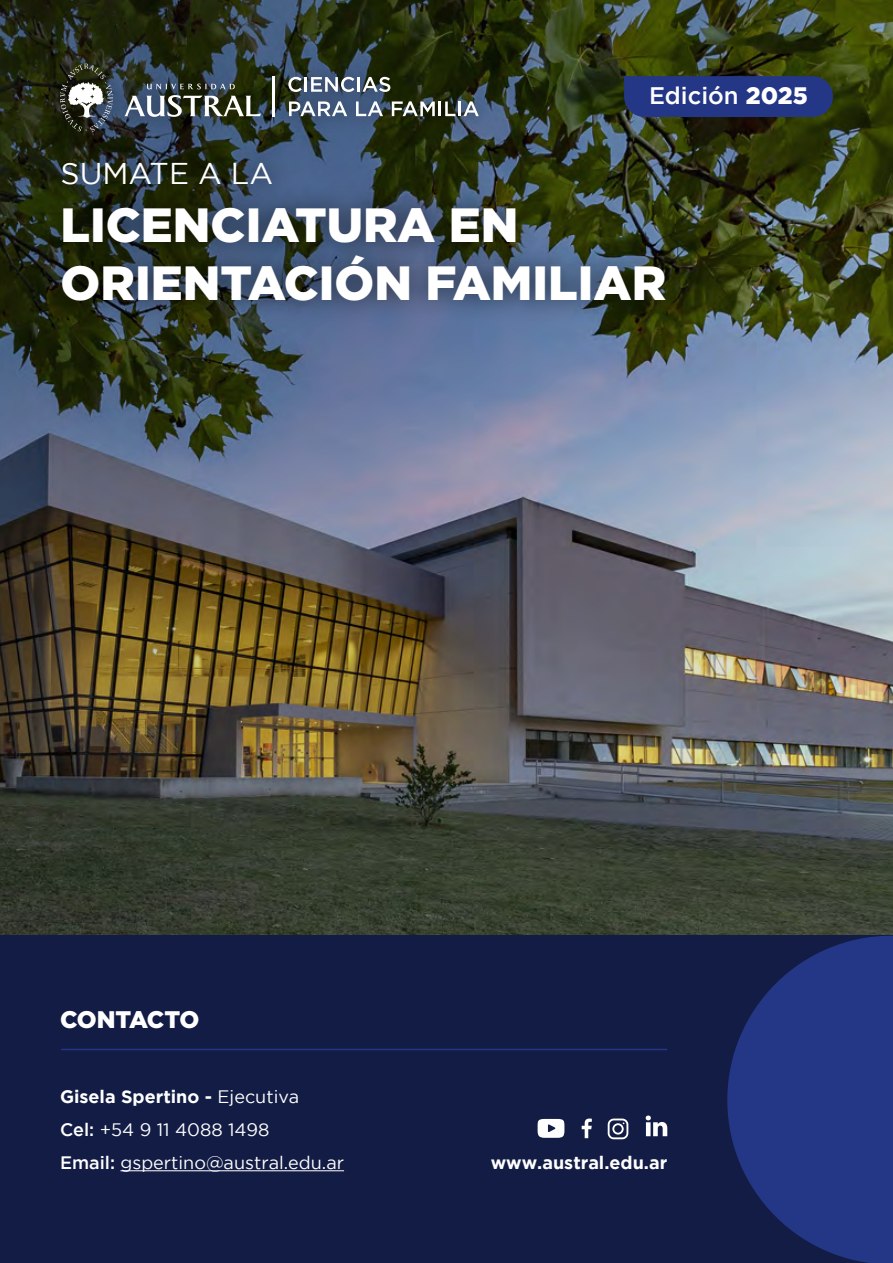
<style>
.page{position:relative;width:893px;height:1263px;background:#fff}
.page>*{position:absolute;margin:0;border:0;box-sizing:border-box;transform-origin:0 0}
.t1{font:900 48px/57.6px "Gotham";color:#fff}
.t2{font:30px "Gotham";color:#fff}
.t3{font:900 24px "Gotham";letter-spacing:-.025em;color:#fff}
.t4{font:500 23.85px "Gotham";color:#fff}
.t5{font:18px/33px "Gotham";color:#fff}
.t6{font:700 18px "Gotham";color:#fff}
.s1{font-weight:900}
.s2{font-weight:700}
.s3{font-weight:500}
</style>
<div class="page">
<img style="left:0;top:0;width:893px;height:936px">
<div style="left:0;top:936px;width:893px;height:327px;background:#121c44"></div>
<svg style="left:727px;top:936px;width:166px;height:327px;fill:#243787"></svg>
<hr style="left:61px;top:1049px;width:606px;height:1px;background:#243787">
<hr style="left:120px;top:1170px;width:224px;height:1px;background:#fff">
<svg style="left:608px;top:1118px;width:20px;height:21px"></svg>
<svg style="left:582px;top:1118px;width:10px;height:20px"></svg>
<svg style="left:538px;top:1119px;width:26px;height:19px"></svg>
<svg style="left:646px;top:1115px;width:21px;height:21px"></svg>
<img style="left:7px;top:108px;width:713px;height:248px">
<img style="left:6px;top:9px;width:528px;height:177px">
<svg style="left:60px;top:64px;width:53px;height:68px"></svg>
<svg style="left:147px;top:84px;width:88px;height:5px"></svg>
<svg style="left:124px;top:95px;width:137px;height:22px"></svg>
<svg style="left:288px;top:77px;width:66px;height:15px"></svg>
<hr style="left:357px;top:77px;width:3px;height:15px;background:#fff">
<svg style="left:362px;top:77px;width:28px;height:15px"></svg>
<svg style="left:289px;top:101px;width:58px;height:15px"></svg>
<svg style="left:356px;top:101px;width:27px;height:15px"></svg>
<svg style="left:392px;top:101px;width:63px;height:15px"></svg>
<hr style="left:458px;top:101px;width:3px;height:15px;background:#fff">
<svg style="left:463px;top:101px;width:16px;height:15px"></svg>
<hr style="left:272px;top:76px;width:3px;height:41px;background:#fff">
<div style="left:624px;top:76px;width:209px;height:41px;background:#243787"></div>
<h3 class="t4" style="left:649px;top:82px;width:160px">Edición <span class="s1">2025</span></h3>
<h2 class="t2" style="left:61px;top:157px;width:214px">SUMATE A LA</h2>
<h1 class="t1" style="left:61px;top:195px;width:607px">LICENCIATURA EN<br>ORIENTACIÓN FAMILIAR</h1>
<h3 class="t3" style="left:60px;top:1006px;width:141px">CONTACTO</h3>
<p class="t5" style="left:60px;top:1080px;width:286px"><span class="s2">Gisela Spertino -</span> Ejecutiva<br><span class="s3">Cel:</span> +54 9 11 4088 1498<br><span class="s3">Email:</span> gspertino@austral.edu.ar</p>
<p class="t6" style="left:491px;top:1152px;width:178px">www.austral.edu.ar</p>
</div>
